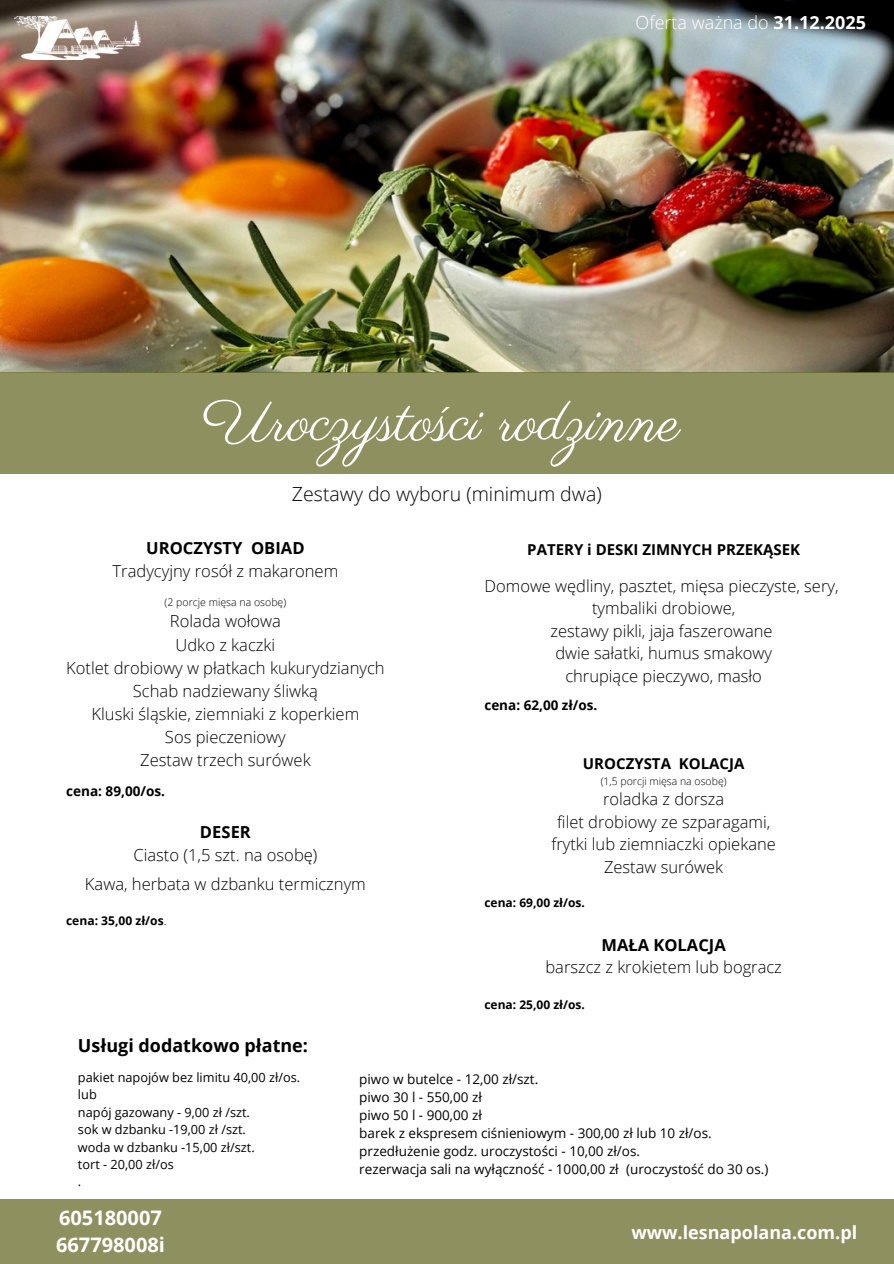
<style>
.page{position:relative;width:894px;height:1264px;background:#fff}
.page>*{position:absolute;margin:0;border:0;box-sizing:border-box;transform-origin:0 0}
.t1{font:60px "Parisienne";color:#fff}
.t2{font:700 19.95px/27px "Open Sans";color:#fff}
.t3{font:300 19.5px "Open Sans";color:#000}
.t4{font:300 18px "Open Sans";color:#fff}
.t5{font:700 18px "Open Sans";color:#fff}
.t6{font:700 18px "Open Sans";color:#000}
.t7{font:300 16.5px/23.1px "Open Sans";color:#000;text-align:center}
.t8{font:700 15px "Open Sans";color:#000}
.t9{font:13.5px "Open Sans";color:#000}
.t10{font:700 13.5px "Open Sans";color:#000}
.t11{font:12.75px "Open Sans";color:#000}
.t12{font:700 12px "Open Sans";color:#000}
.t13{font:300 10.5px "Open Sans";color:#000}
.s1{font-weight:700}
.s2{font-weight:300}
</style>
<div class="page">
<div style="left:0;top:1198px;width:893px;height:65px;background:#8f9060"></div>
<img style="left:0;top:0;width:893px;height:372px">
<img style="left:15px;top:17px;width:126px;height:42px">
<div style="left:0;top:372px;width:893px;height:102px;background:#8f9060"></div>
<p class="t4" style="left:635px;top:10px;width:232px">Oferta ważna do <span class="s1">31.12.2025</span></p>
<h5 class="t1" style="left:202px;top:385px;width:479px">Uroczystości rodzinne</h5>
<h1 class="t3" style="left:292px;top:480px;width:311px">Zestawy do wyboru (minimum dwa)</h1>
<h3 class="t7" style="left:112px;top:536px;width:227px"><span class="s1">UROCZYSTY OBIAD<br></span>Tradycyjny rosół z makaronem</h3>
<h5 class="t13" style="left:164px;top:595px;width:123px">(2 porcje mięsa na osobę)</h5>
<h5 class="t7" style="left:66px;top:609px;width:320px">Rolada wołowa<br>Udko z kaczki<br>Kotlet drobiowy w płatkach kukurydzianych<br>Schab nadziewany śliwką<br>Kluski śląskie, ziemniaki z koperkiem<br>Sos pieczeniowy<br>Zestaw trzech surówek</h5>
<h5 class="t10" style="left:66px;top:782px;width:100px">cena: 89,00/os.</h5>
<h6 class="t7" style="left:133px;top:820px;width:185px"><span class="s1">DESER<br></span>Ciasto (1,5 szt. na osobę)</h6>
<h5 class="t7" style="left:85px;top:872px;width:282px">Kawa, herbata w dzbanku termicznym</h5>
<h5 class="t12" style="left:66px;top:912px;width:102px">cena: 35,00 zł/os<span class="s2">.</span></h5>
<p class="t8" style="left:527px;top:538px;width:274px">PATERY i DESKI ZIMNYCH PRZEKĄSEK</p>
<h6 class="t7" style="left:484px;top:574px;width:355px;line-height:22.5px">Domowe wędliny, pasztet, mięsa pieczyste, sery, tymbaliki drobiowe,<br>zestawy pikli, jaja faszerowane<br>dwie sałatki, humus smakowy<br>chrupiące pieczywo, masło</h6>
<h5 class="t10" style="left:484px;top:696px;width:114px">cena: 62,00 zł/os.</h5>
<h6 class="t8" style="left:582px;top:752px;width:163px">UROCZYSTA KOLACJA</h6>
<h6 class="t13" style="left:600px;top:773px;width:127px">(1,5 porcji mięsa na osobę)</h6>
<h6 class="t7" style="left:551px;top:787px;width:226px;line-height:22.5px">roladka z dorsza<br>filet drobiowy ze szparagami, frytki lub ziemniaczki opiekane<br>Zestaw surówek</h6>
<h5 class="t12" style="left:484px;top:893px;width:102px">cena: 69,00 zł/os.</h5>
<p class="t7" style="left:545px;top:932px;width:238px;line-height:22.5px"><span class="s1">MAŁA KOLACJA<br></span>barszcz z krokietem lub bogracz</p>
<h5 class="t12" style="left:484px;top:996px;width:102px">cena: 25,00 zł/os.</h5>
<p class="t6" style="left:78px;top:1032px;width:231px">Usługi dodatkowo płatne:</p>
<h4 class="t11" style="left:78px;top:1068px;width:224px">pakiet napojów bez limitu 40,00 zł/os.</h4>
<p class="t11" style="left:78px;top:1085px;width:20px">lub</p>
<p class="t11" style="left:78px;top:1103px;width:173px">napój gazowany - 9,00 zł /szt.</p>
<p class="t11" style="left:78px;top:1120px;width:169px">sok w dzbanku -19,00 zł /szt.</p>
<p class="t11" style="left:78px;top:1137px;width:178px">woda w dzbanku -15,00 zł/szt.</p>
<p class="t11" style="left:78px;top:1155px;width:97px">tort - 20,00 zł/os</p>
<p class="t11" style="left:78px;top:1172px;width:5px">.</p>
<p class="t2" style="left:56px;top:1204px;width:110px">605180007<br>667798008i</p>
<p class="t9" style="left:359px;top:1069px;width:180px">piwo w butelce - 12,00 zł/szt.</p>
<p class="t9" style="left:359px;top:1087px;width:124px">piwo 30 l - 550,00 zł</p>
<p class="t9" style="left:359px;top:1105px;width:124px">piwo 50 l - 900,00 zł</p>
<p class="t9" style="left:359px;top:1123px;width:354px">barek z ekspresem ciśnieniowym - 300,00 zł lub 10 zł/os.</p>
<p class="t9" style="left:359px;top:1141px;width:282px">przedłużenie godz. uroczystości - 10,00 zł/os.</p>
<p class="t9" style="left:359px;top:1159px;width:410px">rezerwacja sali na wyłączność - 1000,00 zł (uroczystość do 30 os.)</p>
<p class="t5" style="left:631px;top:1219px;width:227px">www.lesnapolana.com.pl</p>
</div>
